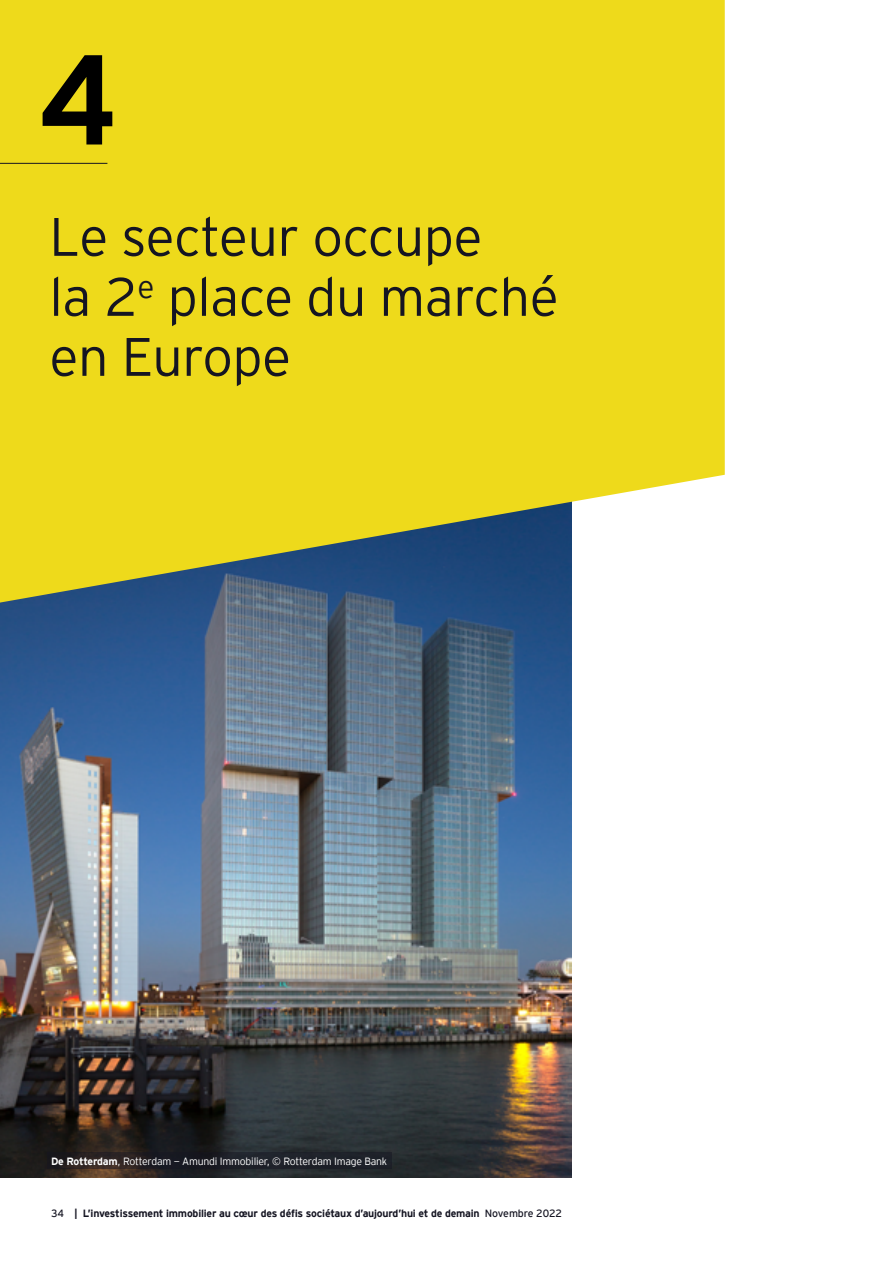
<style>
.page{position:relative;width:893px;height:1263px;background:#fff}
.page>*{position:absolute;margin:0;border:0;box-sizing:border-box;transform-origin:0 0}
.t1{font:700 127.5px "EY Interstate";color:#000}
.t2{font:300 54px/60px "EY Interstate";letter-spacing:-.01em;color:#151522}
.t3{font:700 10.5px "EY Interstate";letter-spacing:-.02em;color:#151522}
.t4{font:300 10.5px "EY Interstate";letter-spacing:-.02em;color:#fff}
.s1{font-weight:700}
.s2{font-weight:400}
</style>
<div class="page">
<img style="left:0;top:602px;width:572px;height:576px">
<svg style="left:0;top:0;width:725px;height:602px;background:#e1d12a"></svg>
<svg style="left:47px;top:1152px;width:345px;height:17px;background:#201f25"></svg>
<hr style="left:0;top:163px;width:107px;height:1px;background:#151522">
<h1 class="t1" style="left:38px;top:7px;width:81px">4</h1>
<h2 class="t2" style="left:49px;top:204px;width:511px">Le secteur occupe<br>la 2<sup>e</sup> place du marché en Europe</h2>
<p class="t4" style="left:51px;top:1154px;width:338px"><span class="s1">De Rotterdam</span>, Rotterdam − Amundi Immobilier, © Rotterdam Image Bank</p>
<p class="t3" style="left:51px;top:1206px;width:512px"><span class="s2">34</span> | L’investissement immobilier au cœur des défis sociétaux d’aujourd’hui et de demain <span class="s2">Novembre 2022</span></p>
</div>
